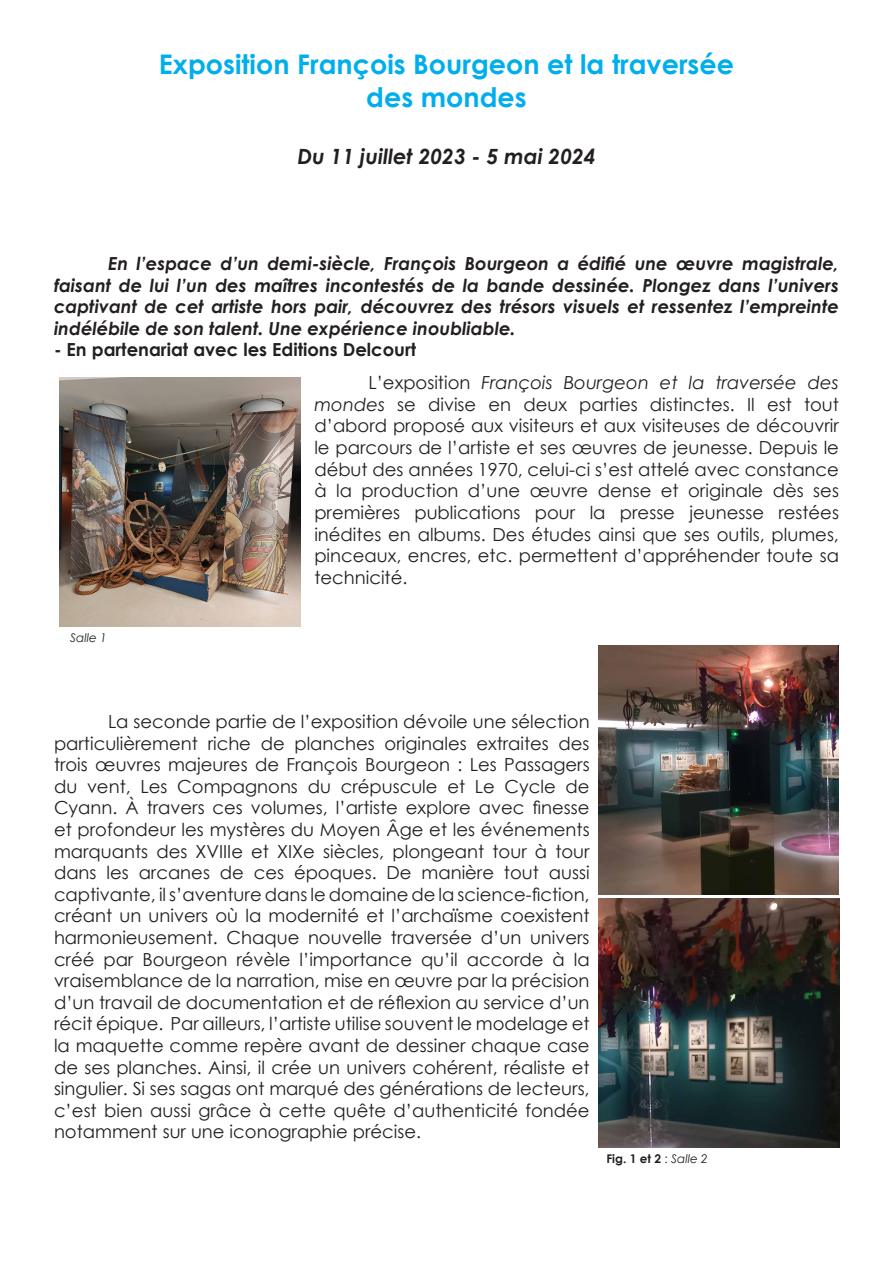
<style>
.page{position:relative;width:893px;height:1263px;background:#fff}
.page>*{position:absolute;margin:0;border:0;box-sizing:border-box;transform-origin:0 0}
.t1{font:700 27px/32.4px "Century Gothic";color:#00aeef;text-align:center}
.t2{font:italic 700 21px "Century Gothic";color:#231f20}
.t3{font:18px/21.6px "Century Gothic";color:#231f20;text-align:justify}
.t4{font:italic 700 18px/21.6px "Century Gothic";color:#231f20;text-align:justify}
.t5{font:700 18px "Century Gothic";color:#231f20}
.t6{font:700 12px "Century Gothic";color:#231f20}
.t7{font:italic 12px "Century Gothic";color:#231f20}
.s1{font-style:italic}
.s2{font-weight:400}
.s3{font-weight:400;font-style:italic}
</style>
<div class="page">
<img style="left:60px;top:378px;width:240px;height:249px">
<img style="left:598px;top:645px;width:241px;height:249px">
<img style="left:598px;top:898px;width:241px;height:249px">
<p class="t1" style="left:159px;top:47px;width:577px">Exposition François Bourgeon et la traversée des mondes</p>
<p class="t2" style="left:297px;top:141px;width:300px">Du 11 juillet 2023 - 5 mai 2024</p>
<p class="t4" style="left:54px;top:252px;width:786px;text-indent:54px">En l’espace d’un demi-siècle, François Bourgeon a édifié une œuvre magistrale, faisant de lui l’un des maîtres incontestés de la bande dessinée. Plongez dans l’univers captivant de cet artiste hors pair, découvrez des trésors visuels et ressentez l’empreinte indélébile de son talent. Une expérience inoubliable.</p>
<p class="t5" style="left:54px;top:336px;width:364px">- En partenariat avec les Editions Delcourt</p>
<p class="t7" style="left:70px;top:629px;width:38px">Salle 1</p>
<p class="t3" style="left:314px;top:372px;width:526px;text-indent:54px">L’exposition <span class="s1">François Bourgeon et la traversée des mondes</span> se divise en deux parties distinctes. Il est tout d’abord proposé aux visiteurs et aux visiteuses de découvrir le parcours de l’artiste et ses œuvres de jeunesse. Depuis le début des années 1970, celui-ci s’est attelé avec constance à la production d’une œuvre dense et originale dès ses premières publications pour la presse jeunesse restées inédites en albums. Des études ainsi que ses outils, plumes, pinceaux, encres, etc. permettent d’appréhender toute sa technicité.</p>
<p class="t3" style="left:54px;top:710px;width:537px;text-indent:54px">La seconde partie de l’exposition dévoile une sélection particulièrement riche de planches originales extraites des trois œuvres majeures de François Bourgeon : Les Passagers du vent, Les Compagnons du crépuscule et Le Cycle de Cyann. À travers ces volumes, l’artiste explore avec finesse et profondeur les mystères du Moyen Âge et les événements marquants des XVIIIe et XIXe siècles, plongeant tour à tour dans les arcanes de ces époques. De manière tout aussi captivante, il s’aventure dans le domaine de la science-fiction, créant un univers où la modernité et l’archaïsme coexistent harmonieusement. Chaque nouvelle traversée d’un univers créé par Bourgeon révèle l’importance qu’il accorde à la vraisemblance de la narration, mise en œuvre par la précision d’un travail de documentation et de réflexion au service d’un récit épique. Par ailleurs, l’artiste utilise souvent le modelage et la maquette comme repère avant de dessiner chaque case de ses planches. Ainsi, il crée un univers cohérent, réaliste et singulier. Si ses sagas ont marqué des générations de lecteurs, c’est bien aussi grâce à cette quête d’authenticité fondée notamment sur une iconographie précise.</p>
<p class="t6" style="left:606px;top:1149px;width:103px">Fig. 1 et 2 <span class="s2">:</span> <span class="s3">Salle 2</span></p>
</div>
